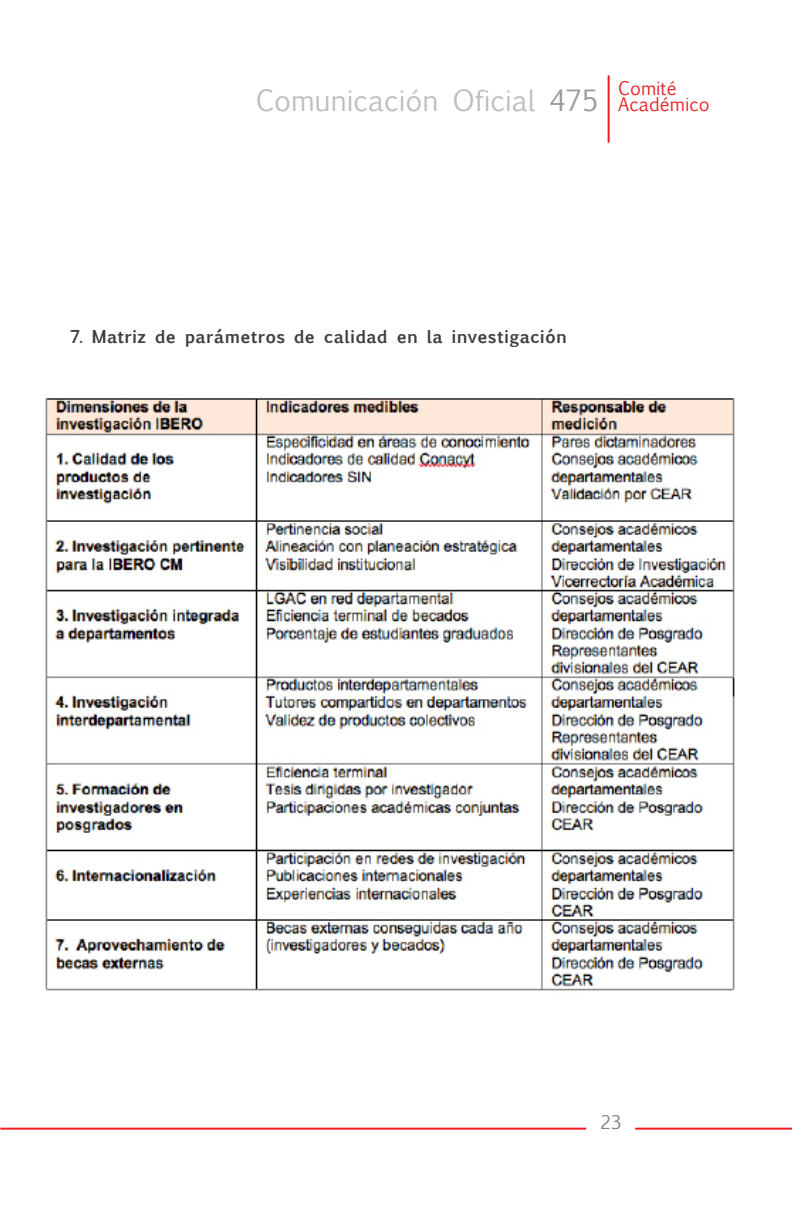
<style>
.page{position:relative;width:792px;height:1224px;background:#fff}
.page>*{position:absolute;margin:0;border:0;box-sizing:border-box;transform-origin:0 0}
.t1{font:28px "Euphemia UCAS";color:#bcbdc0}
.t2{font:18px/16px "Euphemia UCAS";color:#ee1d23}
.t3{font:18px "Euphemia UCAS";color:#808285}
.CUERPO{font:700 17px "Euphemia UCAS";letter-spacing:.01em;color:#3e3e3f}
.s1{color:#97999c}
</style>
<div class="page">
<hr style="left:608px;top:76px;width:2px;height:66px;background:#ee1d23">
<hr style="left:0;top:1128px;width:586px;height:2px;background:#ee1d23">
<hr style="left:635px;top:1128px;width:157px;height:2px;background:#ee1d23">
<img style="left:45px;top:398px;width:690px;height:593px">
<h1 class="t1" style="left:256px;top:80px;width:344px">Comunicación Oficial <span class="s1">475</span></h1>
<p class="t2" style="left:618px;top:81px;width:93px">Comité<br>Académico</p>
<p class="CUERPO" style="left:70px;top:324px;width:498px">7. Matriz de parámetros de calidad en la investigación</p>
<p class="t3" style="left:600px;top:1109px;width:22px">23</p>
</div>
